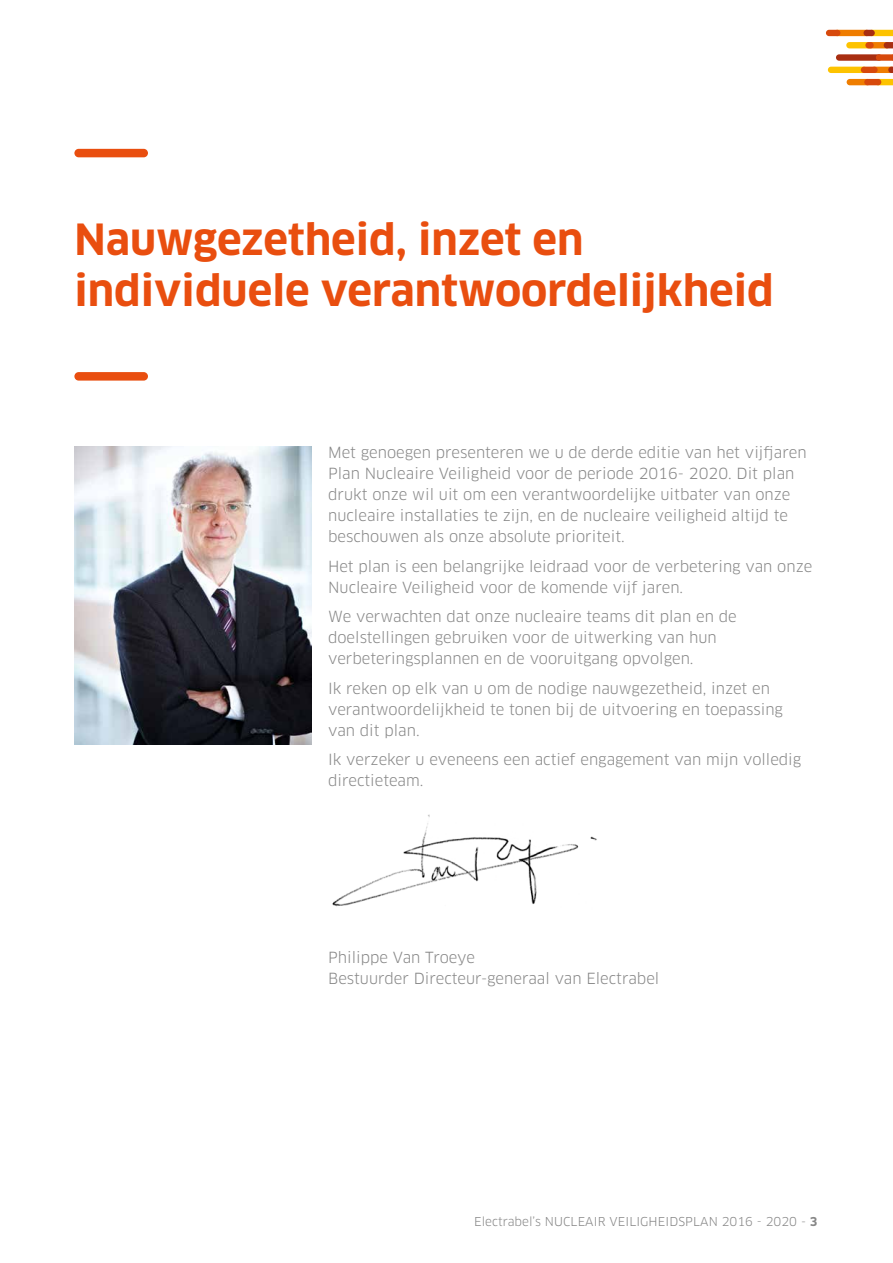
<style>
.page{position:relative;width:893px;height:1263px;background:#fff}
.page>*{position:absolute;margin:0;border:0;box-sizing:border-box;transform-origin:0 0}
.t1{font:700 42px/50.4px "Clan OT";color:#e94e0f}
.t2{font:15px/21px "Clan OT";color:#878787}
.t3{font:12px "Clan OT";letter-spacing:.01em;color:#878787}
.s1{font-weight:700}
</style>
<div class="page">
<div style="left:836px;top:54px;width:46px;height:7px;background:#a82e11;border-radius:3px"></div>
<svg style="left:876px;top:54px;width:17px;height:7px"></svg>
<div style="left:846px;top:42px;width:26px;height:6px;background:#fdc300;border-radius:3px"></div>
<div style="left:867px;top:42px;width:23px;height:6px;background:#ef7d00;border-radius:3px"></div>
<div style="left:865px;top:42px;width:9px;height:6px;background:#d7490c;border-radius:3px"></div>
<svg style="left:884px;top:42px;width:9px;height:6px"></svg>
<svg style="left:874px;top:30px;width:19px;height:6px"></svg>
<div style="left:834px;top:30px;width:36px;height:6px;background:#ef7d00;border-radius:3px"></div>
<div style="left:826px;top:30px;width:14px;height:6px;background:#d7490c;border-radius:3px"></div>
<div style="left:863px;top:30px;width:12px;height:6px;background:#a82e11;border-radius:3px"></div>
<div style="left:847px;top:79px;width:24px;height:6px;background:#ef7d00;border-radius:3px"></div>
<svg style="left:880px;top:79px;width:13px;height:6px"></svg>
<div style="left:864px;top:79px;width:17px;height:6px;background:#d7490c;border-radius:3px"></div>
<div style="left:828px;top:67px;width:39px;height:6px;background:#fdc300;border-radius:3px"></div>
<div style="left:861px;top:67px;width:17px;height:6px;background:#d7490c;border-radius:3px"></div>
<svg style="left:876px;top:67px;width:17px;height:6px"></svg>
<div style="left:74px;top:372px;width:74px;height:9px;background:#e94e0f;border-radius:4px"></div>
<div style="left:74px;top:149px;width:74px;height:8px;background:#e94e0f;border-radius:4px"></div>
<img style="left:74px;top:446px;width:237px;height:298px">
<img style="left:332px;top:814px;width:265px;height:93px">
<h1 class="t1" style="left:74px;top:215px;width:701px">Nauwgezetheid, inzet en individuele verantwoordelijkheid</h1>
<p class="t2" style="left:328px;top:442px;width:480px">Met genoegen presenteren we u de derde editie van het vijfjaren Plan Nucleaire Veiligheid voor de periode 2016- 2020. Dit plan drukt onze wil uit om een verantwoordelijke uitbater van onze nucleaire installaties te zijn, en de nucleaire veiligheid altijd te beschouwen als onze absolute prioriteit.</p>
<p class="t2" style="left:328px;top:556px;width:486px">Het plan is een belangrijke leidraad voor de verbetering van onze<br>Nucleaire Veiligheid voor de komende vijf jaren.</p>
<p class="t2" style="left:328px;top:606px;width:410px">We verwachten dat onze nucleaire teams dit plan en de doelstellingen gebruiken voor de uitwerking van hun verbeteringsplannen en de vooruitgang opvolgen.</p>
<p class="t2" style="left:328px;top:678px;width:456px">Ik reken op elk van u om de nodige nauwgezetheid, inzet en verantwoordelijkheid te tonen bij de uitvoering en toepassing van dit plan.</p>
<p class="t2" style="left:328px;top:749px;width:475px">Ik verzeker u eveneens een actief engagement van mijn volledig directieteam.</p>
<p class="t2" style="left:328px;top:947px;width:333px">Philippe Van Troeye<br>Bestuurder Directeur-generaal van Electrabel</p>
<p class="t3" style="left:474px;top:1214px;width:345px">Electrabel’s NUCLEAIR VEILIGHEIDSPLAN 2016 - 2020 - <span class="s1">3</span></p>
</div>
